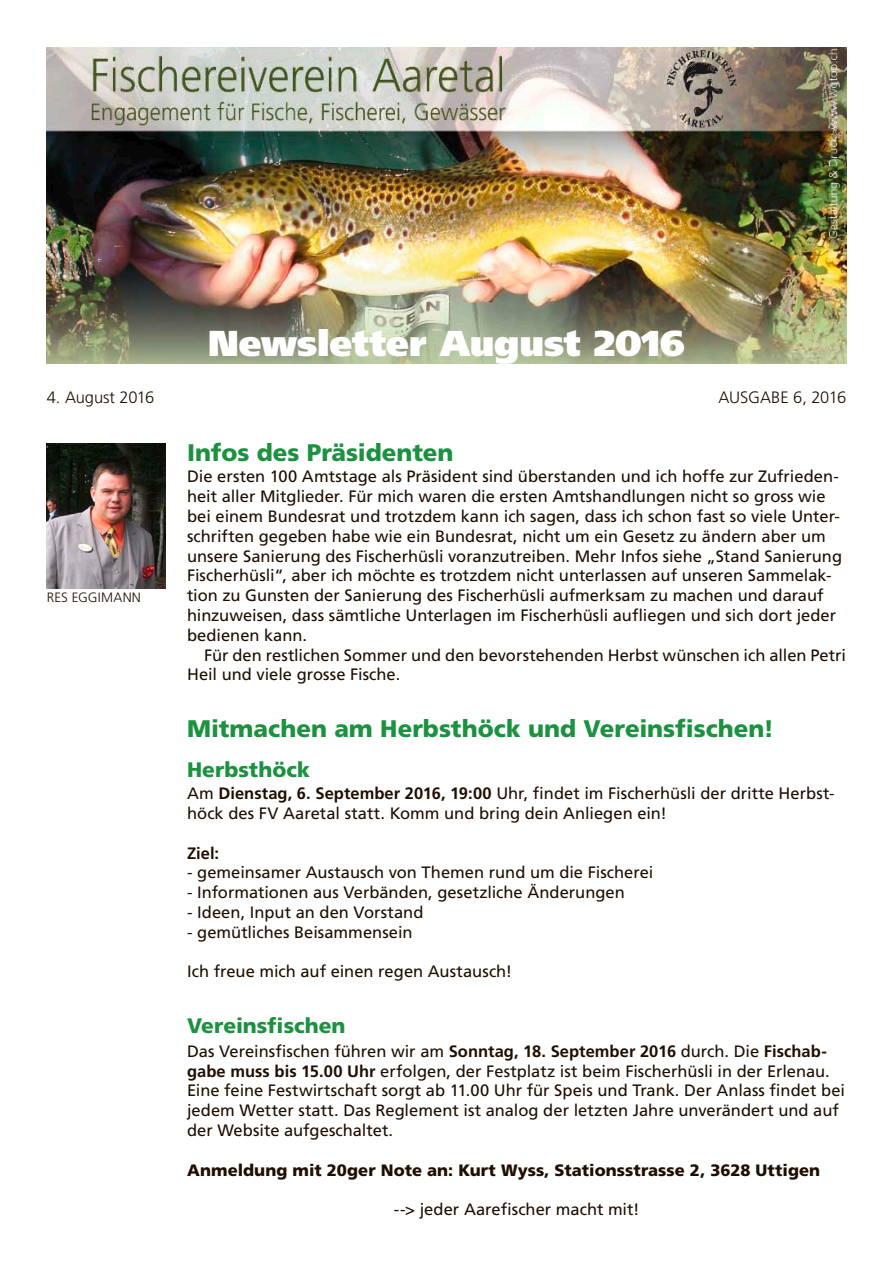
<style>
.page{position:relative;width:893px;height:1263px;background:#fff}
.page>*{position:absolute;margin:0;border:0;box-sizing:border-box;transform-origin:0 0}
.t1{font:900 36px "Frutiger LT Std";color:#fff}
.t2{font:900 24px "Frutiger LT Std";color:#1b923f}
.t3{font:900 21px "Frutiger LT Std";color:#1b923f}
.t4{font:16.5px/19.8px "Frutiger LT Std";color:#200e00}
.t5{font:900 16.5px "Frutiger LT Std";letter-spacing:.005em;color:#200e00}
.t6{font:300 16.5px "Frutiger LT Std";letter-spacing:-.01em;color:#200e00}
.t7{font:700 16.5px "Frutiger LT Std";color:#200e00}
.t8{font:300 13.5px "Frutiger LT Std";letter-spacing:.015em;color:#200e00}
.s1{font-weight:700}
</style>
<div class="page">
<img style="left:47px;top:47px;width:799px;height:317px">
<img style="left:47px;top:444px;width:119px;height:144px">
<p class="t6" style="left:47px;top:388px;width:109px">4. August 2016</p>
<p class="t8" style="left:47px;top:589px;width:96px">RES EGGIMANN</p>
<h1 class="t1" style="left:208px;top:322px;width:478px">Newsletter August 2016</h1>
<p class="t6" style="left:719px;top:388px;width:129px">AUSGABE 6, 2016</p>
<h2 class="t2" style="left:187px;top:438px;width:268px">Infos des Präsidenten</h2>
<p class="t4" style="left:187px;top:467px;width:657px">Die ersten 100 Amtstage als Präsident sind überstanden und ich hoffe zur Zufrieden&shy;heit aller Mitglieder. Für mich waren die ersten Amtshandlungen nicht so gross wie bei einem Bundesrat und trotzdem kann ich sagen, dass ich schon fast so viele Unter&shy;schriften gegeben habe wie ein Bundesrat, nicht um ein Gesetz zu ändern aber um unsere Sanierung des Fischerhüsli voranzutreiben. Mehr Infos siehe „Stand Sanierung Fischerhüsli“, aber ich möchte es trotzdem nicht unterlassen auf unseren Sammelak&shy;tion zu Gunsten der Sanierung des Fischerhüsli aufmerksam zu machen und darauf hinzuweisen, dass sämtliche Unterlagen im Fischerhüsli aufliegen und sich dort jeder bedienen kann.</p>
<p class="t4" style="left:187px;top:645px;width:660px;text-indent:17px">Für den restlichen Sommer und den bevorstehenden Herbst wünschen ich allen Petri<br>Heil und viele grosse Fische.</p>
<h2 class="t2" style="left:187px;top:714px;width:589px">Mitmachen am Herbsthöck und Vereinsfischen!</h2>
<p class="t3" style="left:187px;top:757px;width:124px">Herbsthöck</p>
<p class="t4" style="left:187px;top:784px;width:649px">Am <span class="s1">Dienstag, 6. September 2016, 19:00</span> Uhr, findet im Fischerhüsli der dritte Herbst&shy;höck des FV Aaretal statt. Komm und bring dein Anliegen ein!</p>
<p class="t7" style="left:187px;top:843px;width:34px">Ziel:</p>
<p class="t4" style="left:187px;top:863px;width:468px">- gemeinsamer Austausch von Themen rund um die Fischerei</p>
<p class="t4" style="left:187px;top:883px;width:439px">- Informationen aus Verbänden, gesetzliche Änderungen</p>
<p class="t4" style="left:187px;top:902px;width:238px">- Ideen, Input an den Vorstand</p>
<p class="t4" style="left:187px;top:922px;width:227px">- gemütliches Beisammensein</p>
<p class="t4" style="left:187px;top:962px;width:327px">Ich freue mich auf einen regen Austausch!</p>
<p class="t3" style="left:187px;top:1013px;width:160px">Vereinsfischen</p>
<p class="t4" style="left:187px;top:1041px;width:659px">Das Vereinsfischen führen wir am <span class="s1">Sonntag, 18. September 2016</span> durch. Die <span class="s1">Fischab&shy;gabe muss bis 15.00 Uhr</span> erfolgen, der Festplatz ist beim Fischerhüsli in der Erlenau.<br>Eine feine Festwirtschaft sorgt ab 11.00 Uhr für Speis und Trank. Der Anlass findet bei jedem Wetter statt. Das Reglement ist analog der letzten Jahre unverändert und auf der Website aufgeschaltet.</p>
<p class="t5" style="left:187px;top:1160px;width:635px">Anmeldung mit 20ger Note an: Kurt Wyss, Stationsstrasse 2, 3628 Uttigen</p>
<p class="t4" style="left:394px;top:1199px;width:247px">--&gt; jeder Aarefischer macht mit!</p>
</div>
